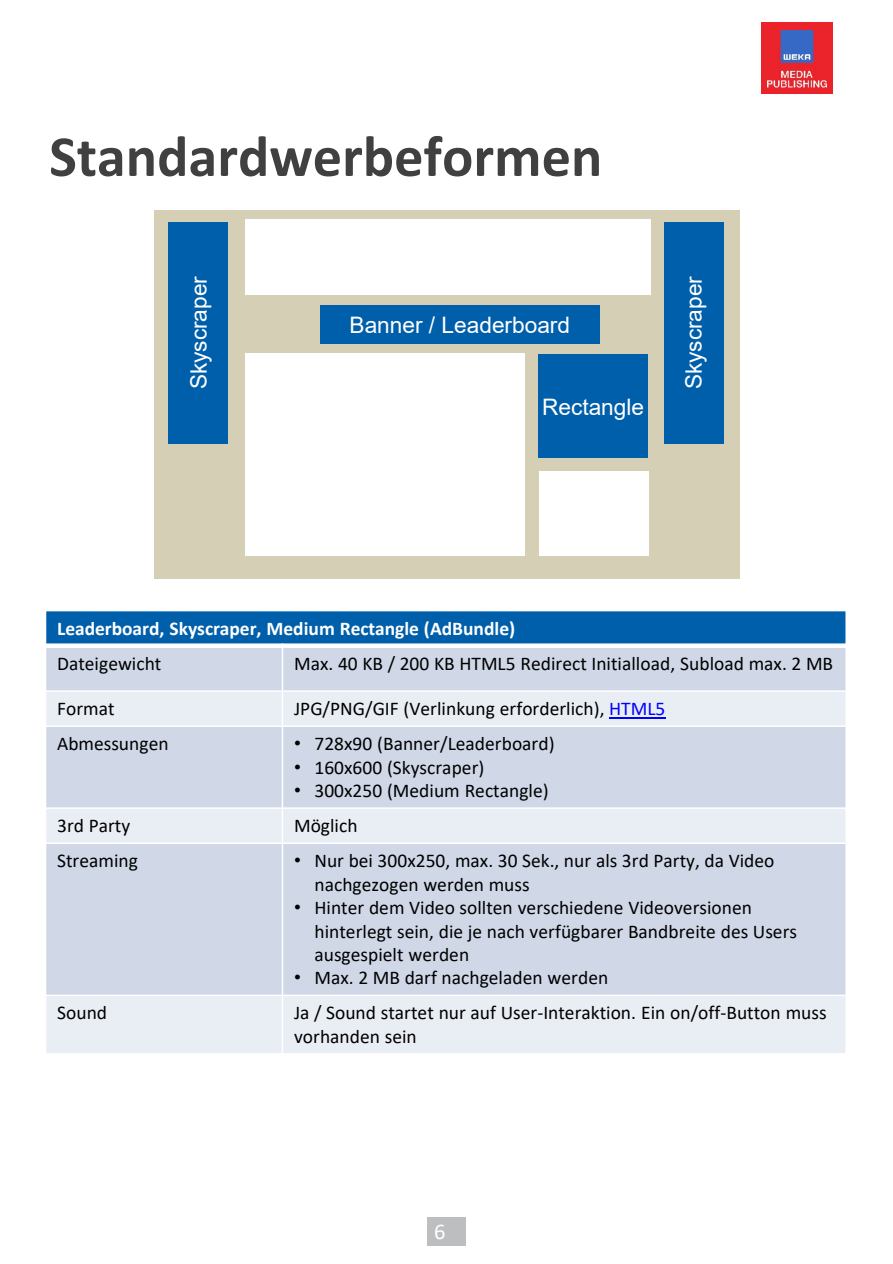
<style>
.page{position:relative;width:893px;height:1264px;background:#fff}
.page>*{position:absolute;margin:0;border:0;box-sizing:border-box;transform-origin:0 0}
.t1{font:700 58.35px "Calibri";color:#404040}
.t2{font:22.65px "Arial";color:#fff}
.t3{font:22.5px "Calibri";color:#fff}
.t4{font:19.5px/23.4px "Calibri";color:#000}
.t5{font:700 19.5px "Calibri";color:#fff}
.s1{color:#00f}
.s2{font-family:"Arial"}
</style>
<div class="page">
<div style="left:427px;top:1217px;width:39px;height:28px;background:#bcbec0"></div>
<img style="left:761px;top:23px;width:71px;height:70px">
<div style="left:45px;top:610px;width:801px;height:35px;background:#005faa"></div>
<div style="left:45px;top:645px;width:237px;height:46px;background:#d0d8e8"></div>
<div style="left:282px;top:645px;width:564px;height:46px;background:#d0d8e8"></div>
<div style="left:45px;top:691px;width:237px;height:35px;background:#e9edf4"></div>
<div style="left:282px;top:691px;width:564px;height:35px;background:#e9edf4"></div>
<div style="left:45px;top:726px;width:237px;height:82px;background:#d0d8e8"></div>
<div style="left:282px;top:726px;width:564px;height:82px;background:#d0d8e8"></div>
<div style="left:45px;top:808px;width:237px;height:35px;background:#e9edf4"></div>
<div style="left:282px;top:808px;width:564px;height:35px;background:#e9edf4"></div>
<div style="left:45px;top:843px;width:237px;height:152px;background:#d0d8e8"></div>
<div style="left:282px;top:843px;width:564px;height:152px;background:#d0d8e8"></div>
<div style="left:45px;top:995px;width:237px;height:58px;background:#e9edf4"></div>
<div style="left:282px;top:995px;width:564px;height:58px;background:#e9edf4"></div>
<hr style="left:282px;top:643px;width:1px;height:411px;background:#fff">
<svg style="left:46px;top:643px;width:799px;height:4px;background:#e2edf5"></svg>
<hr style="left:45px;top:690px;width:801px;height:1px;background:#fff">
<hr style="left:45px;top:725px;width:801px;height:1px;background:#fff">
<hr style="left:45px;top:807px;width:801px;height:1px;background:#fff">
<hr style="left:45px;top:842px;width:801px;height:1px;background:#fff">
<hr style="left:45px;top:994px;width:801px;height:1px;background:#fff">
<hr style="left:45px;top:609px;width:1px;height:445px;background:#fff">
<hr style="left:845px;top:609px;width:1px;height:445px;background:#fff">
<hr style="left:45px;top:609px;width:801px;height:2px;background:#fff">
<hr style="left:45px;top:1052px;width:801px;height:2px;background:#fff">
<hr style="left:609px;top:717px;width:56px;height:1px;background:#00f">
<div style="left:154px;top:210px;width:585px;height:369px;background:#d5d0b5"></div>
<div style="left:539px;top:471px;width:109px;height:85px;background:#fff"></div>
<div style="left:538px;top:354px;width:110px;height:104px;background:#005faa"></div>
<div style="left:663px;top:222px;width:60px;height:221px;background:#005faa"></div>
<div style="left:169px;top:222px;width:59px;height:221px;background:#005faa"></div>
<div style="left:245px;top:354px;width:280px;height:202px;background:#fff"></div>
<div style="left:245px;top:220px;width:405px;height:75px;background:#fff"></div>
<div style="left:320px;top:305px;width:280px;height:39px;background:#005faa"></div>
<h2 class="t1" style="left:49px;top:115px;width:554px">Standardwerbeformen</h2>
<p class="t2" style="left:183px;top:389px;width:115px;rotate:-90deg">Skyscraper</p>
<p class="t2" style="left:678px;top:389px;width:115px;rotate:-90deg">Skyscraper</p>
<p class="t2" style="left:349px;top:309px;width:222px">Banner / Leaderboard</p>
<p class="t2" style="left:542px;top:391px;width:104px">Rectangle</p>
<p class="t5" style="left:57px;top:614px;width:459px">Leaderboard, Skyscraper, Medium Rectangle (AdBundle)</p>
<p class="t4" style="left:57px;top:651px;width:106px">Dateigewicht</p>
<p class="t4" style="left:294px;top:651px;width:540px">Max. 40 KB / 200 KB HTML5 Redirect Initialload, Subload max. 2 MB</p>
<p class="t4" style="left:57px;top:696px;width:59px">Format</p>
<p class="t4" style="left:294px;top:696px;width:372px">JPG/PNG/GIF (Verlinkung erforderlich), <span class="s1">HTML5</span></p>
<p class="t4" style="left:57px;top:731px;width:113px">Abmessungen</p>
<p class="t4" style="left:294px;top:731px;width:262px"><span class="s2">•</span> 728x90 (Banner/Leaderboard)</p>
<p class="t4" style="left:294px;top:754px;width:192px"><span class="s2">•</span> 160x600 (Skyscraper)</p>
<p class="t4" style="left:294px;top:778px;width:256px"><span class="s2">•</span> 300x250 (Medium Rectangle)</p>
<p class="t4" style="left:57px;top:813px;width:75px">3rd Party</p>
<p class="t4" style="left:294px;top:813px;width:65px">Möglich</p>
<p class="t4" style="left:57px;top:848px;width:82px">Streaming</p>
<p class="t4" style="left:314px;top:848px;width:461px;text-indent:-20px"><span class="s2">•</span> Nur bei 300x250, max. 30 Sek., nur als 3rd Party, da Video nachgezogen werden muss</p>
<p class="t4" style="left:314px;top:895px;width:484px;text-indent:-20px"><span class="s2">•</span> Hinter dem Video sollten verschiedene Videoversionen hinterlegt sein, die je nach verfügbarer Bandbreite des Users ausgespielt werden</p>
<p class="t4" style="left:294px;top:965px;width:315px"><span class="s2">•</span> Max. 2 MB darf nachgeladen werden</p>
<p class="t4" style="left:57px;top:1000px;width:51px">Sound</p>
<p class="t4" style="left:294px;top:1000px;width:534px">Ja / Sound startet nur auf User-Interaktion. Ein on/off-Button muss vorhanden sein</p>
<p class="t3" style="left:434px;top:1215px;width:13px">6</p>
</div>
